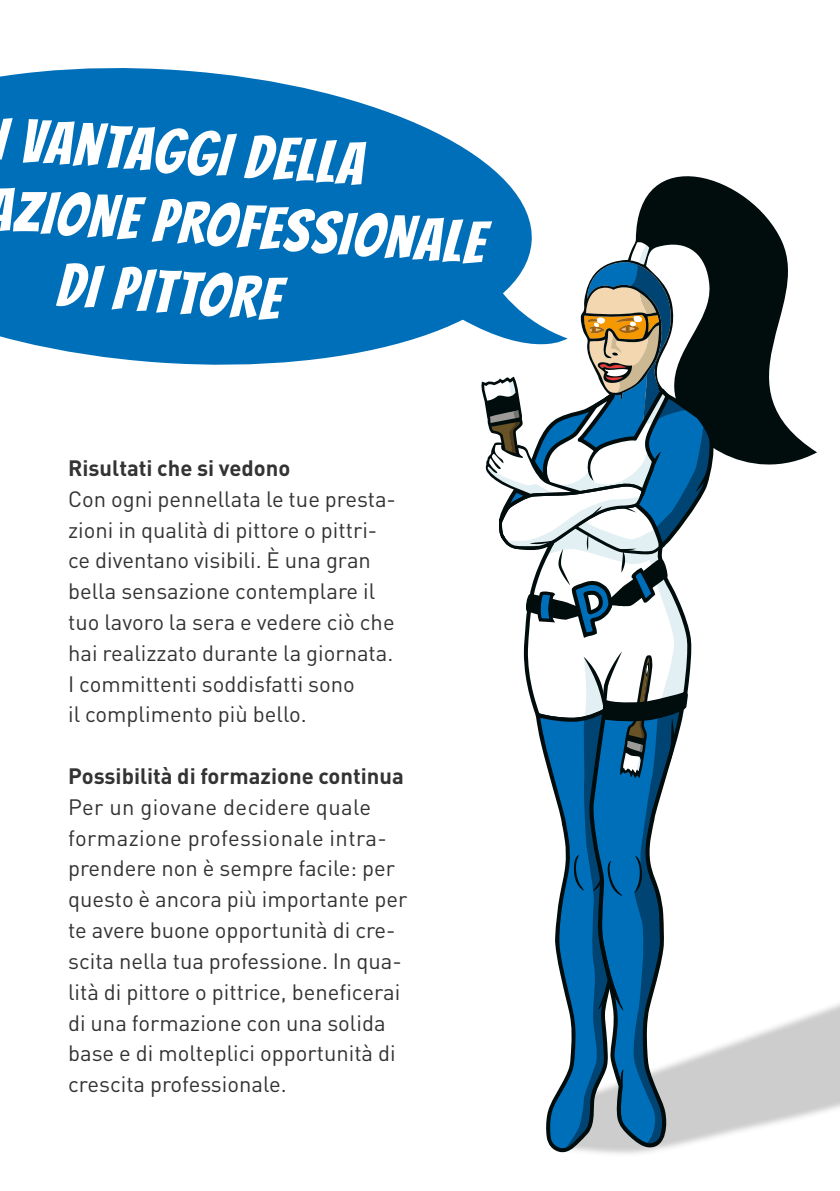
<style>
.page{position:relative;width:840px;height:1191px;background:#fff}
.page>*{position:absolute;margin:0;border:0;box-sizing:border-box;transform-origin:0 0}
.t1{font:59.8px "Bangers";color:#fff}
.t2{font:22px/30.8px "DIN Pro";color:#333}
.t3{font:700 22px "DIN Pro";color:#333}
</style>
<div class="page">
<svg style="left:607px;top:1004px;width:232px;height:150px;fill:#cdcdcd"></svg>
<svg style="left:0;top:68px;width:526px;height:297px;background:#2282c2"></svg>
<svg style="left:640px;top:176px;width:176px;height:289px;fill:#010c0d"></svg>
<svg style="left:385px;top:210px;width:331px;height:940px"></svg>
<h1 class="t1" style="left:-4px;top:105px;width:371px;rotate:4deg">I VANTAGGI DELLA</h1>
<h1 class="t1" style="left:16px;top:176px;width:472px;rotate:4deg">ZIONE PROFESSIONALE</h1>
<h1 class="t1" style="left:60px;top:250px;width:224px;rotate:4deg">DI PITTORE</h1>
<p class="t3" style="left:68px;top:453px;width:223px">Risultati che si vedono</p>
<p class="t2" style="left:68px;top:482px;width:329px">Con ogni pennellata le tue presta&shy;zioni in qualità di pittore o pittri&shy;ce diventano visibili. È una gran bella sensazione contemplare il tuo lavoro la sera e vedere ciò che hai realizzato durante la giornata.<br>I committenti soddisfatti sono<br>il complimento più bello.</p>
<p class="t3" style="left:68px;top:761px;width:337px">Possibilità di formazione continua</p>
<p class="t2" style="left:68px;top:790px;width:340px">Per un giovane decidere quale formazione professionale intra&shy;prendere non è sempre facile: per questo è ancora più importante per te avere buone opportunità di cre&shy;scita nella tua professione. In qua&shy;lità di pittore o pittrice, beneficerai di una formazione con una solida base e di molteplici opportunità di crescita professionale.</p>
</div>
